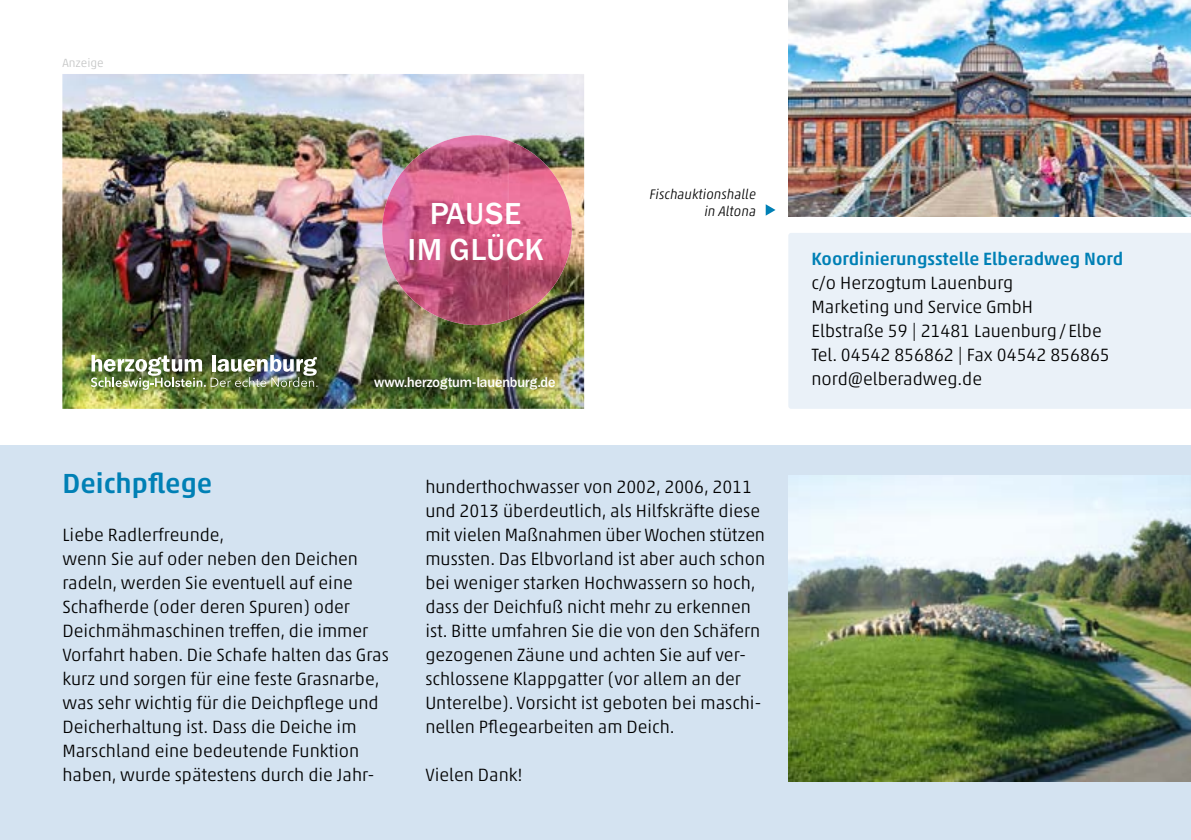
<style>
.page{position:relative;width:1191px;height:840px;background:#fff}
.page>*{position:absolute;margin:0;border:0;box-sizing:border-box;transform-origin:0 0}
.t1{font:500 30px/36px "Franklin ITCBQ";letter-spacing:.02em;color:#fff;text-align:center}
.t2{font:500 28px "Akko Pro";color:#0080b5}
.t3{font:300 18px/24px "Akko Pro";color:#000}
.t4{font:500 18px "Akko Pro";color:#0080b5}
.t5{font:500 14px "Franklin ITCBQ";color:#fff}
.t6{font:italic 300 14px/16.8px "Akko Pro";color:#000;text-align:right}
.t7{font:300 12px "Akko Pro";color:#c5c6c6}
</style>
<div class="page">
<div style="left:788px;top:233px;width:403px;height:175px;background:#eaf1f8"></div>
<div style="left:0;top:445px;width:1191px;height:394px;background:#d4e3f1"></div>
<img style="left:788px;top:475px;width:403px;height:306px">
<img style="left:788px;top:0;width:403px;height:216px">
<img style="left:62px;top:74px;width:522px;height:334px">
<img style="left:91px;top:355px;width:226px;height:34px">
<img style="left:382px;top:135px;width:127px;height:127px">
<img style="left:508px;top:141px;width:64px;height:178px">
<img style="left:387px;top:261px;width:122px;height:64px">
<svg style="left:765px;top:204px;width:10px;height:11px"></svg>
<p class="t7" style="left:62px;top:56px;width:43px">Anzeige</p>
<h1 class="t1" style="left:408px;top:197px;width:137px">PAUSE<br>IM GLÜCK</h1>
<p class="t5" style="left:374px;top:374px;width:183px">www.herzogtum-lauenburg.de</p>
<p class="t6" style="left:649px;top:185px;width:108px">Fischauktionshalle in Altona</p>
<h2 class="t2" style="left:62px;top:466px;width:152px">Deichpflege</h2>
<p class="t3" style="left:62px;top:522px;width:328px">Liebe Radlerfreunde,<br>wenn Sie auf oder neben den Deichen radeln, werden Sie eventuell auf eine Schafherde (oder deren Spuren) oder Deichmähmaschinen treffen, die immer Vorfahrt haben. Die Schafe halten das Gras kurz und sorgen für eine feste Grasnarbe, was sehr wichtig für die Deichpflege und Deicherhaltung ist. Dass die Deiche im Marschland eine bedeutende Funktion haben, wurde spätestens durch die Jahr-</p>
<p class="t3" style="left:425px;top:474px;width:341px">hunderthochwasser von 2002, 2006, 2011 und 2013 überdeutlich, als Hilfskräfte diese mit vielen Maßnahmen über Wochen stützen mussten. Das Elbvorland ist aber auch schon bei weniger starken Hochwassern so hoch, dass der Deichfuß nicht mehr zu erkennen ist. Bitte umfahren Sie die von den Schäfern gezogenen Zäune und achten Sie auf ver&shy;schlossene Klappgatter (vor allem an der Unterelbe). Vorsicht ist geboten bei maschi&shy;nellen Pflegearbeiten am Deich.</p>
<p class="t3" style="left:425px;top:762px;width:99px">Vielen Dank!</p>
<p class="t4" style="left:811px;top:247px;width:313px">Koordinierungsstelle Elberadweg Nord</p>
<p class="t3" style="left:811px;top:270px;width:300px">c/o Herzogtum Lauenburg<br>Marketing und Service GmbH<br>Elbstraße 59 | 21481 Lauenburg/ Elbe<br>Tel. 04542 856862 | Fax 04542 856865 nord@elberadweg.de</p>
</div>
